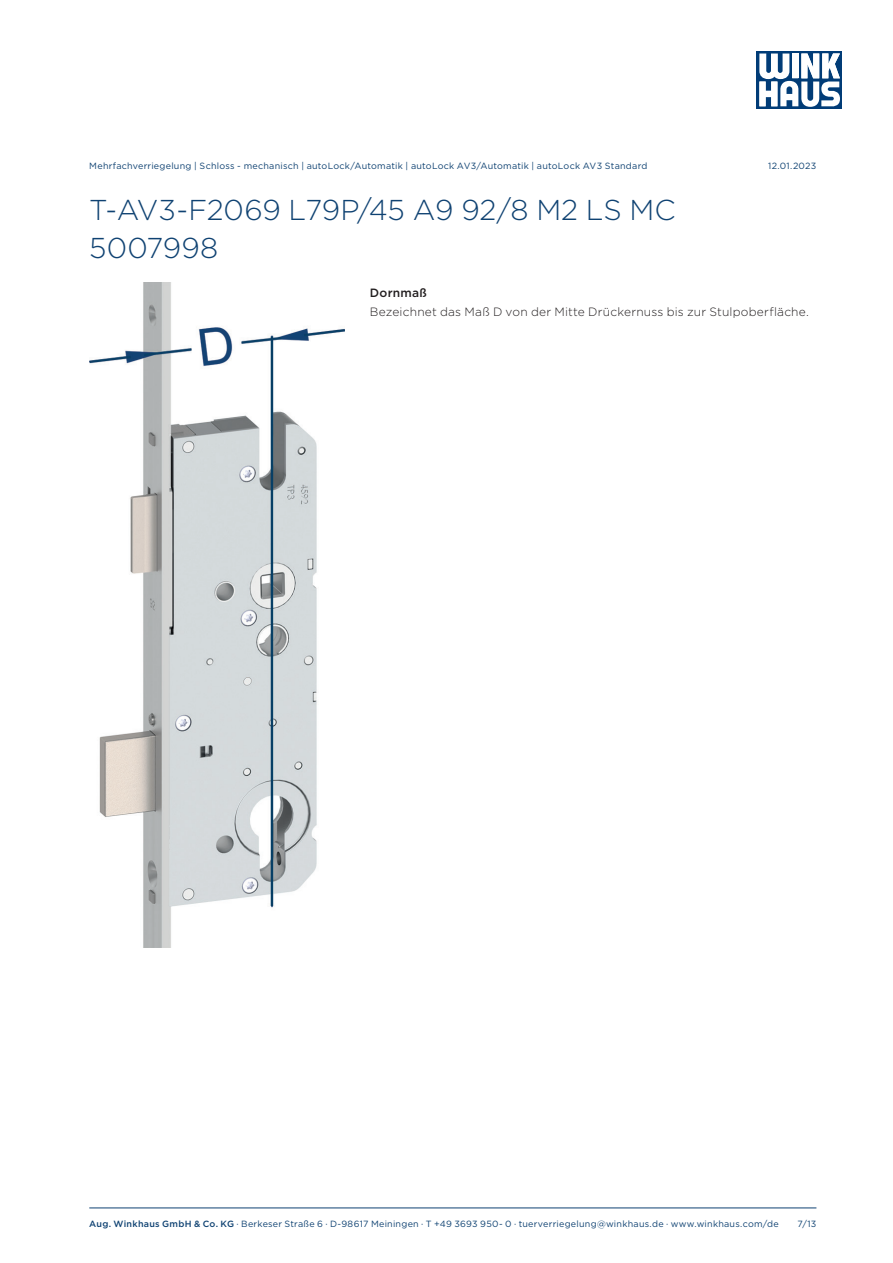
<style>
.page{position:relative;width:893px;height:1263px;background:#fff}
.page>*{position:absolute;margin:0;border:0;box-sizing:border-box;transform-origin:0 0}
.Headline{font:300 28.65px/38.2px "Gotham";letter-spacing:-.005em;color:#0f4272}
.Text{font:300 12px "Gotham";letter-spacing:.015em;color:#231f20}
.Subheader_L2{font:500 12px "Gotham";letter-spacing:.02em;color:#231f20}
.Fußzeile{font:9px "Gotham";letter-spacing:.025em;color:#0f4272}
.Kopfzeile{font:9px "Gotham";letter-spacing:.025em;color:#0f4272}
.s1{font-weight:500}
</style>
<div class="page">
<div style="left:757px;top:51px;width:85px;height:58px;background:#013c77"></div>
<svg style="left:759px;top:53px;width:81px;height:54px"></svg>
<hr style="left:89px;top:1208px;width:727px;height:1px;background:#0f4272">
<img style="left:89px;top:282px;width:255px;height:665px">
<p class="Kopfzeile" style="left:89px;top:160px;width:560px">Mehrfachverriegelung | Schloss - mechanisch | autoLock/Automatik | autoLock AV3/Automatik | autoLock AV3 Standard</p>
<p class="Kopfzeile" style="left:768px;top:160px;width:50px">12.01.2023</p>
<p class="Headline" style="left:89px;top:190px;width:588px">T-AV3-F2069 L79P/45 A9 92/8 M2 LS MC<br>5007998</p>
<p class="Subheader_L2" style="left:370px;top:284px;width:58px">Dornmaß</p>
<p class="Text" style="left:370px;top:304px;width:440px">Bezeichnet das Maß D von der Mitte Drückernuss bis zur Stulpoberfläche.</p>
<p class="Fußzeile" style="left:89px;top:1218px;width:691px"><span class="s1">Aug. Winkhaus GmbH &amp; Co. KG</span> ∙ Berkeser Straße 6 · D-98617 Meiningen · T +49 3693 950- 0 · tuerverriegelung@winkhaus.de · www.winkhaus.com/de</p>
<p class="Fußzeile" style="left:797px;top:1218px;width:20px">7/13</p>
</div>
